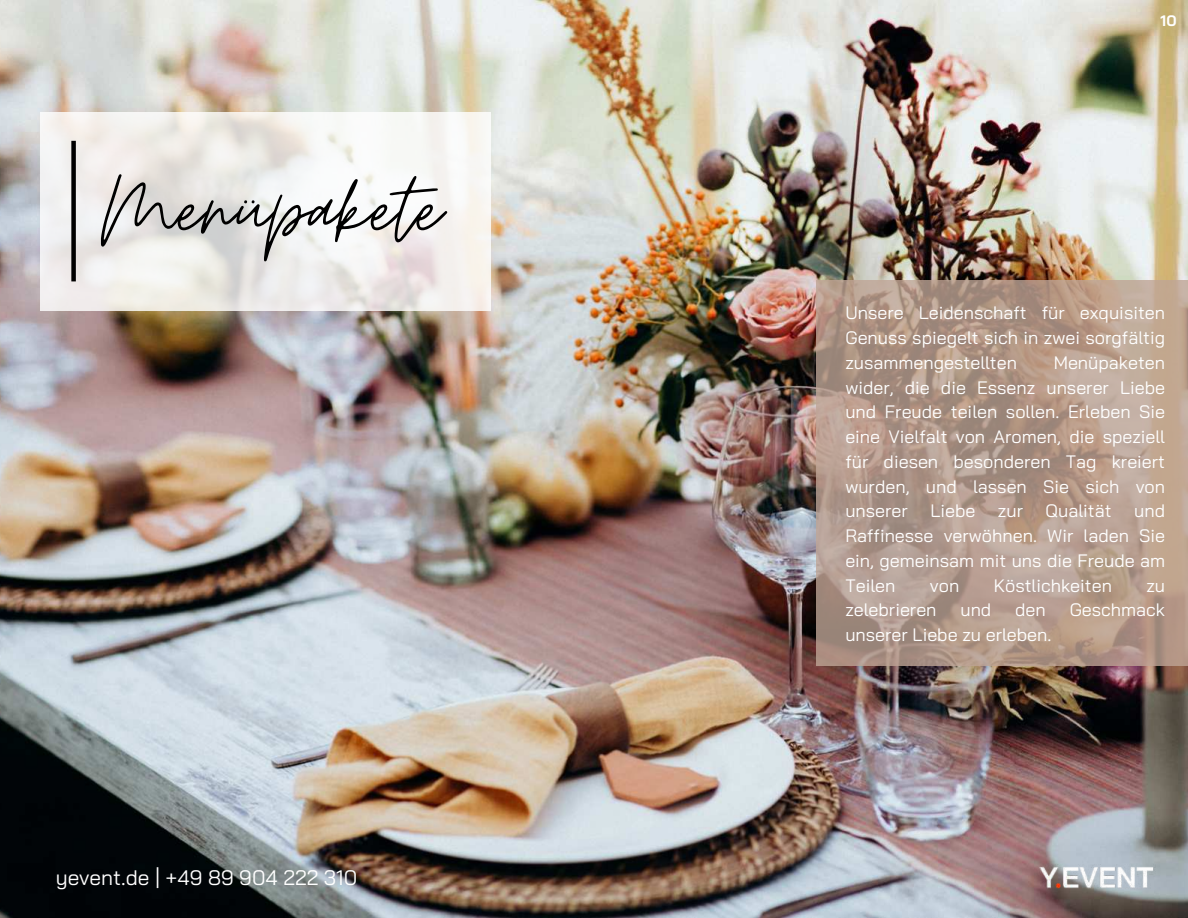
<style>
.page{position:relative;width:1188px;height:918px;background:#fff}
.page>*{position:absolute;margin:0;border:0;box-sizing:border-box;transform-origin:0 0}
.t1{font:106.5px "Moon Time";color:#000}
.t2{font:21px "Bai Jamjuree";color:#fff}
.t3{font:18px/24.8px "Bai Jamjuree";color:#fff;text-align:justify}
.t4{font:700 15.15px "Bai Jamjuree";color:#fff}
</style>
<div class="page">
<img style="left:0;top:0;width:1188px;height:918px">
<svg style="left:816px;top:281px;width:372px;height:385px;background:#b39a8b"></svg>
<img style="left:1036px;top:864px;width:120px;height:25px">
<svg style="left:40px;top:112px;width:451px;height:198px;fill:#f2f0ed"></svg>
<div style="left:71px;top:141px;width:5px;height:140px;background:#000"></div>
<h1 class="t1" style="left:101px;top:147px;width:342px">Menüpakete</h1>
<p class="t2" style="left:56px;top:860px;width:303px">yevent.de | +49 89 904 222 310</p>
<p class="t4" style="left:1161px;top:12px;width:18px">10</p>
<p class="t3" style="left:845px;top:300px;width:321px">Unsere Leidenschaft für exquisiten Genuss spiegelt sich in zwei sorgfältig zusammengestellten</p>
<p class="t3" style="left:845px;top:350px;width:321px;text-indent:208px">Menüpaketen wider, die die Essenz unserer Liebe und Freude teilen sollen. Erleben Sie eine Vielfalt von Aromen, die speziell für diesen besonderen Tag kreiert wurden, und lassen Sie sich von unserer Liebe zur Qualität und Raffinesse verwöhnen. Wir laden Sie ein, gemeinsam mit uns die Freude am Teilen</p>
<p class="t3" style="left:930px;top:573px;width:31px">von</p>
<p class="t3" style="left:994px;top:573px;width:120px">Köstlichkeiten</p>
<p class="t3" style="left:1146px;top:573px;width:20px">zu</p>
<p class="t3" style="left:845px;top:597px;width:93px">zelebrieren</p>
<p class="t3" style="left:960px;top:597px;width:32px">und</p>
<p class="t3" style="left:1015px;top:597px;width:32px">den</p>
<p class="t3" style="left:1070px;top:597px;width:97px">Geschmack</p>
<p class="t3" style="left:845px;top:622px;width:208px">unserer Liebe zu erleben.</p>
</div>
